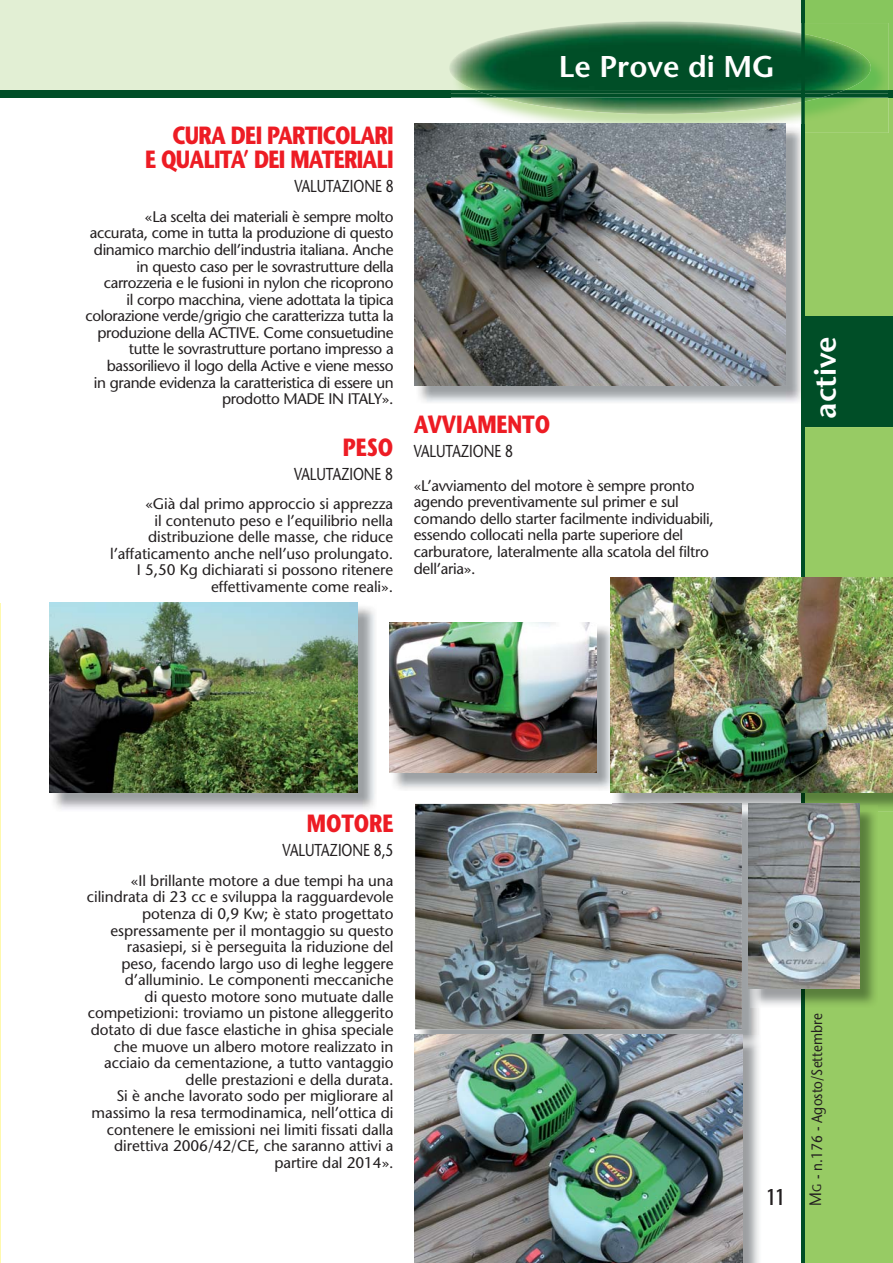
<style>
.page{position:relative;width:893px;height:1263px;background:#fff}
.page>*{position:absolute;margin:0;border:0;box-sizing:border-box;transform-origin:0 0}
.t1{font:600 30px "Stone Sans";color:#fff}
.t2{font:700 24.9px/24.3px "Stone Sans";letter-spacing:-.035em;color:#ed1c24;text-align:right;scale:.8 1}
.t3{font:700 24.9px "Stone Sans";letter-spacing:-.005em;color:#ed1c24;scale:.8 1}
.t4{font:600 22.5px "Stone Sans";color:#231f20;scale:.7 1}
.t5{font:17.25px "Stone Sans";letter-spacing:-.005em;color:#231f20;scale:.8 1}
.t6{font:15.3px/16.6px "Stone Sans";letter-spacing:-.005em;color:#231f20;text-align:right}
.t7{font:15.3px/16.6px "Stone Sans";letter-spacing:-.025em;color:#231f20;text-align:right}
.t8{font:15px "Stone Sans";letter-spacing:.005em;color:#231f20;scale:.9 1}
.s1{font-size:16.5px}
.s2{font-size:12.3px}
</style>
<div class="page">
<div style="left:0;top:0;width:893px;height:94px;background:#e2efd4"></div>
<div style="left:804px;top:98px;width:89px;height:1165px;background:#97cb64"></div>
<div style="left:0;top:90px;width:451px;height:8px;background:#004e27"></div>
<div style="left:804px;top:0;width:89px;height:98px;background:#87c65d"></div>
<hr style="left:801px;top:0;width:3px;height:1263px;background:#004e27">
<div style="left:804px;top:317px;width:89px;height:110px;background:#004e27"></div>
<img style="left:804px;top:98px;width:85px;height:35px">
<img style="left:804px;top:23px;width:85px;height:67px">
<img style="left:835px;top:94px;width:54px;height:4px">
<img style="left:845px;top:90px;width:44px;height:4px">
<img style="left:451px;top:94px;width:34px;height:4px">
<img style="left:451px;top:90px;width:24px;height:4px">
<img style="left:801px;top:23px;width:1px;height:101px">
<img style="left:499px;top:98px;width:302px;height:16px">
<img style="left:451px;top:23px;width:350px;height:67px">
<img style="left:485px;top:94px;width:316px;height:4px">
<img style="left:475px;top:90px;width:326px;height:4px">
<img style="left:804px;top:98px;width:17px;height:4px">
<img style="left:804px;top:34px;width:67px;height:56px">
<img style="left:804px;top:94px;width:31px;height:4px">
<img style="left:804px;top:90px;width:41px;height:4px">
<img style="left:801px;top:33px;width:1px;height:69px">
<hr style="left:0;top:604px;width:1px;height:659px;background:#fff9ae">
<img style="left:416px;top:126px;width:385px;height:277px">
<img style="left:415px;top:123px;width:371px;height:262px">
<img style="left:416px;top:811px;width:343px;height:452px">
<img style="left:415px;top:804px;width:327px;height:225px">
<img style="left:391px;top:627px;width:219px;height:163px">
<img style="left:389px;top:623px;width:207px;height:149px">
<img style="left:612px;top:793px;width:189px;height:13px">
<img style="left:804px;top:793px;width:89px;height:18px">
<img style="left:801px;top:793px;width:3px;height:11px">
<img style="left:612px;top:804px;width:130px;height:7px">
<img style="left:610px;top:578px;width:283px;height:215px">
<img style="left:53px;top:607px;width:322px;height:203px">
<img style="left:50px;top:602px;width:308px;height:191px">
<img style="left:742px;top:1036px;width:17px;height:12px">
<img style="left:415px;top:1034px;width:327px;height:229px">
<img style="left:750px;top:811px;width:128px;height:196px">
<img style="left:859px;top:806px;width:19px;height:5px">
<img style="left:748px;top:804px;width:111px;height:185px">
<h2 class="t2" style="left:145px;top:126px;width:312px">CURA DEI PARTICOLARI<br>E QUALITA’ DEI MATERIALI</h2>
<p class="t5" style="left:294px;top:180px;width:125px">VALUTAZIONE 8</p>
<p class="t7" style="left:85px;top:210px;width:310px">«La scelta dei materiali è sempre molto accurata, come in tutta la produzione di questo dinamico marchio dell’industria italiana. Anche in questo caso per le sovrastrutture della carrozzeria e le fusioni in nylon che ricoprono<br>il corpo macchina, viene adottata la tipica colorazione verde/grigio che caratterizza tutta la produzione della ACTIVE. Come consuetudine tutte le sovrastrutture portano impresso a bassorilievo il logo della Active e viene messo<br>in grande evidenza la caratteristica di essere un prodotto MADE IN ITALY».</p>
<h2 class="t2" style="left:343px;top:437px;width:64px">PESO</h2>
<p class="t5" style="left:294px;top:467px;width:125px">VALUTAZIONE 8</p>
<p class="t6" style="left:110px;top:497px;width:284px">«Già dal primo approccio si apprezza<br>il contenuto peso e l’equilibrio nella distribuzione delle masse, che riduce l’affaticamento anche nell’uso prolungato.<br>I 5,50 Kg dichiarati si possono ritenere effettivamente come reali».</p>
<h1 class="t1" style="left:559px;top:55px;width:218px">Le Prove di MG</h1>
<h2 class="t3" style="left:414px;top:415px;width:172px">AVVIAMENTO</h2>
<p class="t5" style="left:414px;top:445px;width:125px">VALUTAZIONE 8</p>
<p class="t6" style="left:414px;top:479px;width:302px;text-align:left">«L’avviamento del motore è sempre pronto agendo preventivamente sul primer e sul comando dello starter facilmente individuabili, essendo collocati nella parte superiore del carburatore, lateralmente alla scatola del filtro dell’aria».</p>
<h1 class="t1" style="left:814px;top:419px;width:84px;rotate:-90deg">active</h1>
<h2 class="t2" style="left:307px;top:814px;width:110px">MOTORE</h2>
<p class="t5" style="left:283px;top:844px;width:140px">VALUTAZIONE 8,5</p>
<p class="t6" style="left:87px;top:874px;width:308px">«Il brillante motore a due tempi ha una cilindrata di 23 cc e sviluppa la ragguardevole potenza di 0,9 Kw; è stato progettato espressamente per il montaggio su questo rasasiepi, si è perseguita la riduzione del<br>peso, facendo largo uso di leghe leggere d’alluminio. Le componenti meccaniche<br>di questo motore sono mutuate dalle competizioni: troviamo un pistone alleggerito dotato di due fasce elastiche in ghisa speciale che muove un albero motore realizzato in acciaio da cementazione, a tutto vantaggio delle prestazioni e della durata.<br>Si è anche lavorato sodo per migliorare al massimo la resa termodinamica, nell’ottica di contenere le emissioni nei limiti fissati dalla direttiva 2006/42/CE, che saranno attivi a partire dal 2014».</p>
<h3 class="t4" style="left:766px;top:1188px;width:27px">11</h3>
<p class="t8" style="left:811px;top:1206px;width:215px;rotate:-90deg"><span class="s1">M</span><span class="s2">G</span> - n.176 - Agosto/Settembre</p>
</div>
